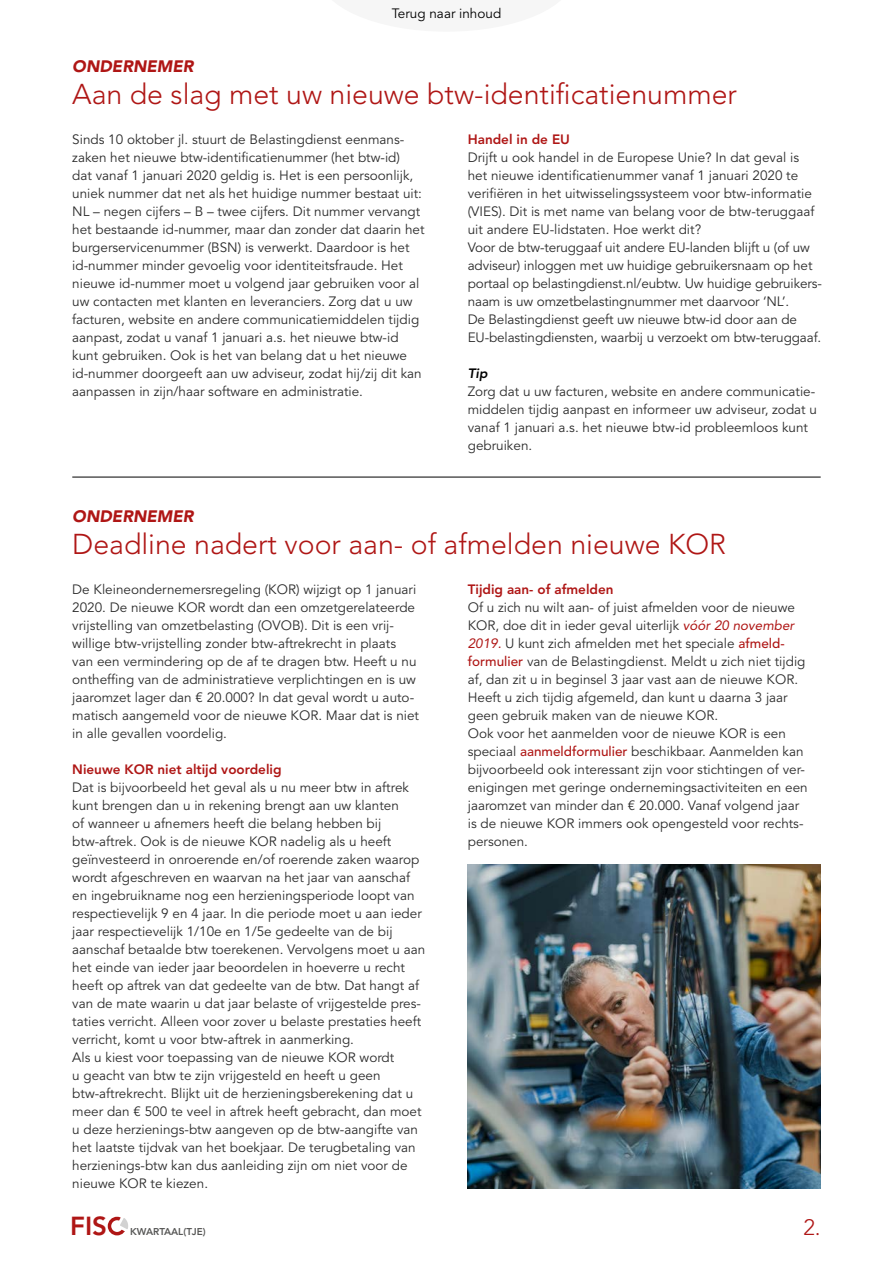
<style>
.page{position:relative;width:893px;height:1263px;background:#fff}
.page>*{position:absolute;margin:0;border:0;box-sizing:border-box;transform-origin:0 0}
.t1{font:300 28.5px "Avenir LT";color:#af1615}
.t2{font:800 25.95px "Avenir LT";color:#af1615}
.t3{font:300 22.2px "Avenir LT";color:#af1615}
.t4{font:italic 900 16.5px "Avenir LT";color:#af1615}
.t5{font:13.5px/18px "Avenir LT";color:#2c2c2c}
.t6{font:800 13.5px "Avenir LT";color:#af1615}
.t7{font:13.5px "Avenir LT";color:#000}
.t8{font:italic 800 13.5px "Avenir LT";color:#000}
.t9{font:800 9.9px "Avenir LT";color:#575756}
.s1{font-style:italic;color:#af1615}
.s2{font-weight:500;color:#af1615}
</style>
<div class="page">
<div style="left:108px;top:1217px;width:18px;height:18px;border:3px solid #af1615;border-radius:50%"></div>
<svg style="left:114px;top:1216px;width:14px;height:19px"></svg>
<hr style="left:72px;top:477px;width:749px;height:1px;background:#000">
<img style="left:468px;top:864px;width:353px;height:324px">
<p class="t7" style="left:392px;top:5px;width:111px">Terug naar inhoud</p>
<p class="t4" style="left:72px;top:56px;width:123px">ONDERNEMER</p>
<h1 class="t1" style="left:72px;top:77px;width:666px">Aan de slag met uw nieuwe btw-identificatienummer</h1>
<p class="t5" style="left:72px;top:131px;width:354px">Sinds 10 oktober jl. stuurt de Belastingdienst eenmans&shy;zaken het nieuwe btw-identificatienummer (het btw-id)<br>dat vanaf 1 januari 2020 geldig is. Het is een persoonlijk, uniek nummer dat net als het huidige nummer bestaat uit:<br>NL – negen cijfers – B – twee cijfers. Dit nummer vervangt het bestaande id-nummer, maar dan zonder dat daarin het burgerservicenummer (BSN) is verwerkt. Daardoor is het id-nummer minder gevoelig voor identiteitsfraude. Het nieuwe id-nummer moet u volgend jaar gebruiken voor al uw contacten met klanten en leveranciers. Zorg dat u uw facturen, website en andere communicatiemiddelen tijdig aanpast, zodat u vanaf 1 januari a.s. het nieuwe btw-id kunt gebruiken. Ook is het van belang dat u het nieuwe id-nummer doorgeeft aan uw adviseur, zodat hij/zij dit kan aanpassen in zijn/haar software en administratie.</p>
<p class="t6" style="left:468px;top:131px;width:104px">Handel in de EU</p>
<p class="t5" style="left:468px;top:149px;width:356px">Drijft u ook handel in de Europese Unie? In dat geval is het nieuwe identificatienummer vanaf 1 januari 2020 te verifiëren in het uitwisselingssysteem voor btw-informatie (VIES). Dit is met name van belang voor de btw-teruggaaf uit andere EU-lidstaten. Hoe werkt dit?<br>Voor de btw-teruggaaf uit andere EU-landen blijft u (of uw adviseur) inloggen met uw huidige gebruikersnaam op het portaal op belastingdienst.nl/eubtw. Uw huidige gebruikers&shy;naam is uw omzetbelastingnummer met daarvoor ‘NL’.<br>De Belastingdienst geeft uw nieuwe btw-id door aan de EU-belastingdiensten, waarbij u verzoekt om btw-teruggaaf.</p>
<p class="t8" style="left:468px;top:365px;width:21px">Tip</p>
<p class="t5" style="left:468px;top:383px;width:351px">Zorg dat u uw facturen, website en andere communicatie&shy;middelen tijdig aanpast en informeer uw adviseur, zodat u vanaf 1 januari a.s. het nieuwe btw-id probleemloos kunt gebruiken.</p>
<p class="t4" style="left:72px;top:506px;width:123px">ONDERNEMER</p>
<h1 class="t1" style="left:72px;top:527px;width:655px">Deadline nadert voor aan- of afmelden nieuwe KOR</h1>
<p class="t6" style="left:468px;top:581px;width:147px">Tijdig aan- of afmelden</p>
<p class="t5" style="left:468px;top:599px;width:341px">Of u zich nu wilt aan- of juist afmelden voor de nieuwe KOR, doe dit in ieder geval uiterlijk <span class="s1">vóór 20 november 2019.</span> U kunt zich afmelden met het speciale <span class="s2">afmeld&shy;formulier</span> van de Belastingdienst. Meldt u zich niet tijdig af, dan zit u in beginsel 3 jaar vast aan de nieuwe KOR.<br>Heeft u zich tijdig afgemeld, dan kunt u daarna 3 jaar geen gebruik maken van de nieuwe KOR.<br>Ook voor het aanmelden voor de nieuwe KOR is een speciaal <span class="s2">aanmeldformulier</span> beschikbaar. Aanmelden kan bijvoorbeeld ook interessant zijn voor stichtingen of ver&shy;enigingen met geringe ondernemingsactiviteiten en een jaaromzet van minder dan € 20.000. Vanaf volgend jaar is de nieuwe KOR immers ook opengesteld voor rechts&shy;personen.</p>
<p class="t5" style="left:72px;top:581px;width:348px">De Kleineondernemersregeling (KOR) wijzigt op 1 januari 2020. De nieuwe KOR wordt dan een omzetgerelateerde vrijstelling van omzetbelasting (OVOB). Dit is een vrij&shy;willige btw-vrijstelling zonder btw-aftrekrecht in plaats van een vermindering op de af te dragen btw. Heeft u nu ontheffing van de administratieve verplichtingen en is uw jaaromzet lager dan € 20.000? In dat geval wordt u auto&shy;matisch aangemeld voor de nieuwe KOR. Maar dat is niet in alle gevallen voordelig.</p>
<p class="t6" style="left:72px;top:761px;width:211px">Nieuwe KOR niet altijd voordelig</p>
<p class="t5" style="left:72px;top:779px;width:354px">Dat is bijvoorbeeld het geval als u nu meer btw in aftrek kunt brengen dan u in rekening brengt aan uw klanten<br>of wanneer u afnemers heeft die belang hebben bij btw-aftrek. Ook is de nieuwe KOR nadelig als u heeft geïnvesteerd in onroerende en/of roerende zaken waarop wordt afgeschreven en waarvan na het jaar van aanschaf en ingebruikname nog een herzieningsperiode loopt van respectievelijk 9 en 4 jaar. In die periode moet u aan ieder jaar respectievelijk 1/10e en 1/5e gedeelte van de bij aanschaf betaalde btw toerekenen. Vervolgens moet u aan het einde van ieder jaar beoordelen in hoeverre u recht heeft op aftrek van dat gedeelte van de btw. Dat hangt af van de mate waarin u dat jaar belaste of vrijgestelde pres&shy;taties verricht. Alleen voor zover u belaste prestaties heeft verricht, komt u voor btw-aftrek in aanmerking.<br>Als u kiest voor toepassing van de nieuwe KOR wordt<br>u geacht van btw te zijn vrijgesteld en heeft u geen btw-aftrekrecht. Blijkt uit de herzieningsberekening dat u meer dan € 500 te veel in aftrek heeft gebracht, dan moet u deze herzienings-btw aangeven op de btw-aangifte van het laatste tijdvak van het boekjaar. De terugbetaling van herzienings-btw kan dus aanleiding zijn om niet voor de nieuwe KOR te kiezen.</p>
<h2 class="t2" style="left:70px;top:1210px;width:38px">FIS</h2>
<p class="t9" style="left:130px;top:1226px;width:77px">KWARTAAL(TJE)</p>
<h3 class="t3" style="left:803px;top:1214px;width:19px">2.</h3>
</div>
